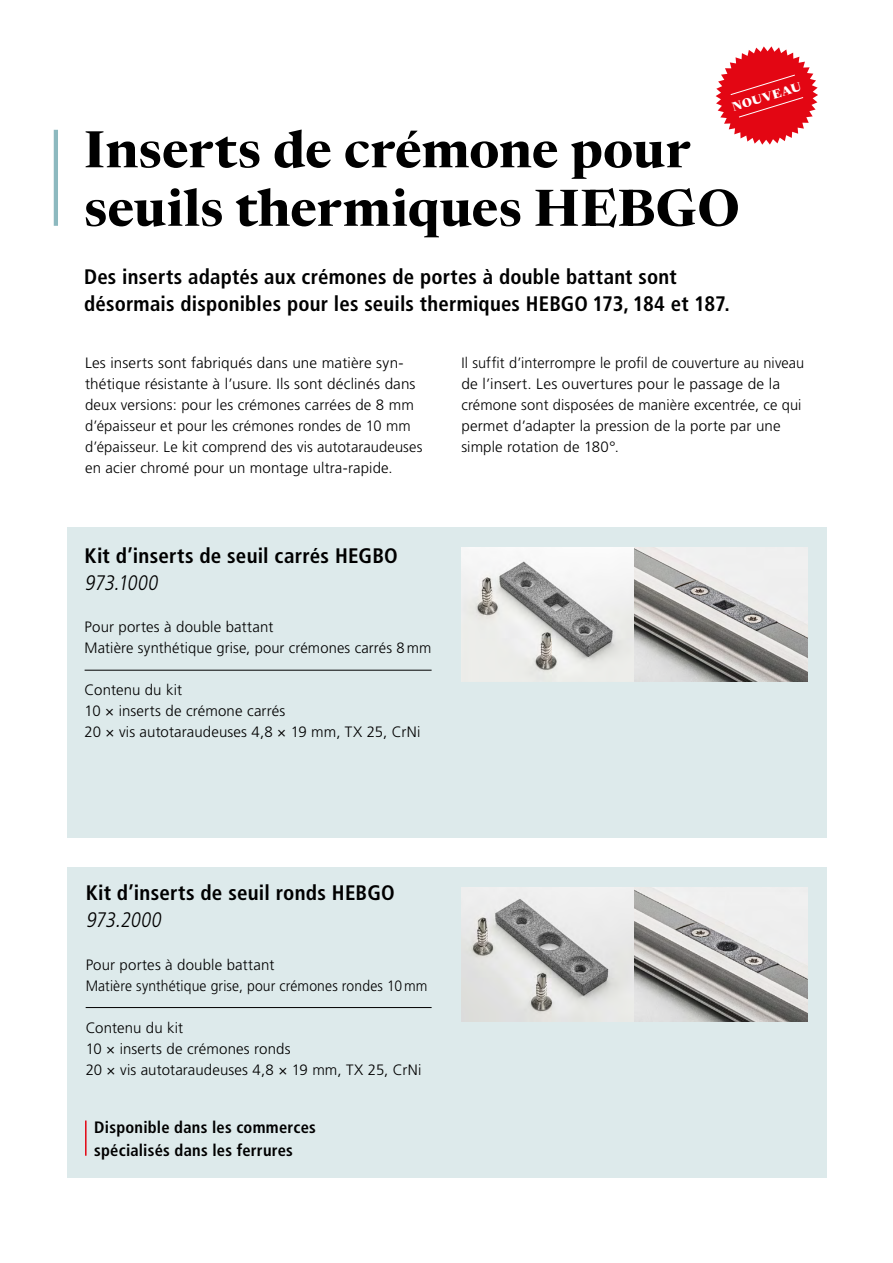
<style>
.page{position:relative;width:893px;height:1263px;background:#fff}
.page>*{position:absolute;margin:0;border:0;box-sizing:border-box;transform-origin:0 0}
.t1{font:700 51px/58.5px "Newsreader 60 pt";letter-spacing:.005em;color:#000}
.t2{font:700 condensed 21px/27px "Frutiger LT Std";letter-spacing:.01em;color:#000}
.t3{font:italic 300 condensed 21px "Frutiger LT Std";color:#000}
.t4{font:700 condensed 16.5px/22.5px "Frutiger LT Std";letter-spacing:.015em;color:#000}
.t5{font:300 15px/21px "Frutiger LT Std";letter-spacing:.01em;color:#000}
.t6{font:800 12px "Newsreader 60 pt";color:#fff}
</style>
<div class="page">
<div style="left:67px;top:527px;width:759px;height:311px;background:#ddeaeb"></div>
<div style="left:67px;top:867px;width:759px;height:311px;background:#ddeaeb"></div>
<hr style="left:54px;top:130px;width:4px;height:96px;background:#8db9bf">
<hr style="left:85px;top:670px;width:347px;height:1px;background:#000">
<img style="left:461px;top:547px;width:347px;height:135px">
<hr style="left:86px;top:1007px;width:346px;height:1px;background:#000">
<img style="left:461px;top:887px;width:347px;height:135px">
<svg style="left:716px;top:46px;width:102px;height:99px"></svg>
<hr style="left:85px;top:1120px;width:2px;height:36px;background:#e30613">
<p class="t6" style="left:730px;top:99px;width:72px;rotate:-17deg">NOUVEAU</p>
<h1 class="t1" style="left:84px;top:118px;width:657px">Inserts de crémone pour seuils thermiques HEBGO</h1>
<h2 class="t2" style="left:84px;top:263px;width:647px">Des inserts adaptés aux crémones de portes à double battant sont désormais disponibles pour les seuils thermiques HEBGO 173, 184 et 187.</h2>
<p class="t5" style="left:85px;top:353px;width:339px">Les inserts sont fabriqués dans une matière syn&shy;thétique résistante à l’usure. Ils sont déclinés dans deux versions: pour les crémones carrées de 8 mm d’épaisseur et pour les crémones rondes de 10 mm d’épaisseur. Le kit comprend des vis autotaraudeuses en acier chromé pour un montage ultra-rapide.</p>
<p class="t5" style="left:461px;top:353px;width:344px">Il suffit d’interrompre le profil de couverture au niveau de l’insert. Les ouvertures pour le passage de la crémone sont disposées de manière excentrée, ce qui permet d’adapter la pression de la porte par une simple rotation de 180°.</p>
<h2 class="t2" style="left:85px;top:542px;width:315px">Kit d’inserts de seuil carrés HEGBO</h2>
<h2 class="t3" style="left:85px;top:571px;width:78px">973.1000</h2>
<p class="t5" style="left:85px;top:617px;width:348px">Pour portes à double battant<br>Matière synthétique grise, pour crémones carrés 8 mm</p>
<p class="t5" style="left:85px;top:680px;width:337px">Contenu du kit<br>10 × inserts de crémone carrés<br>20 × vis autotaraudeuses 4,8 × 19 mm, TX 25, CrNi</p>
<h2 class="t2" style="left:86px;top:879px;width:310px">Kit d’inserts de seuil ronds HEBGO</h2>
<h2 class="t3" style="left:86px;top:908px;width:81px">973.2000</h2>
<p class="t5" style="left:86px;top:954px;width:343px">Pour portes à double battant<br>Matière synthétique grise, pour crémones rondes 10 mm</p>
<p class="t5" style="left:86px;top:1017px;width:337px">Contenu du kit<br>10 × inserts de crémones ronds<br>20 × vis autotaraudeuses 4,8 × 19 mm, TX 25, CrNi</p>
<p class="t4" style="left:94px;top:1116px;width:223px">Disponible dans les commerces spécialisés dans les ferrures</p>
</div>
